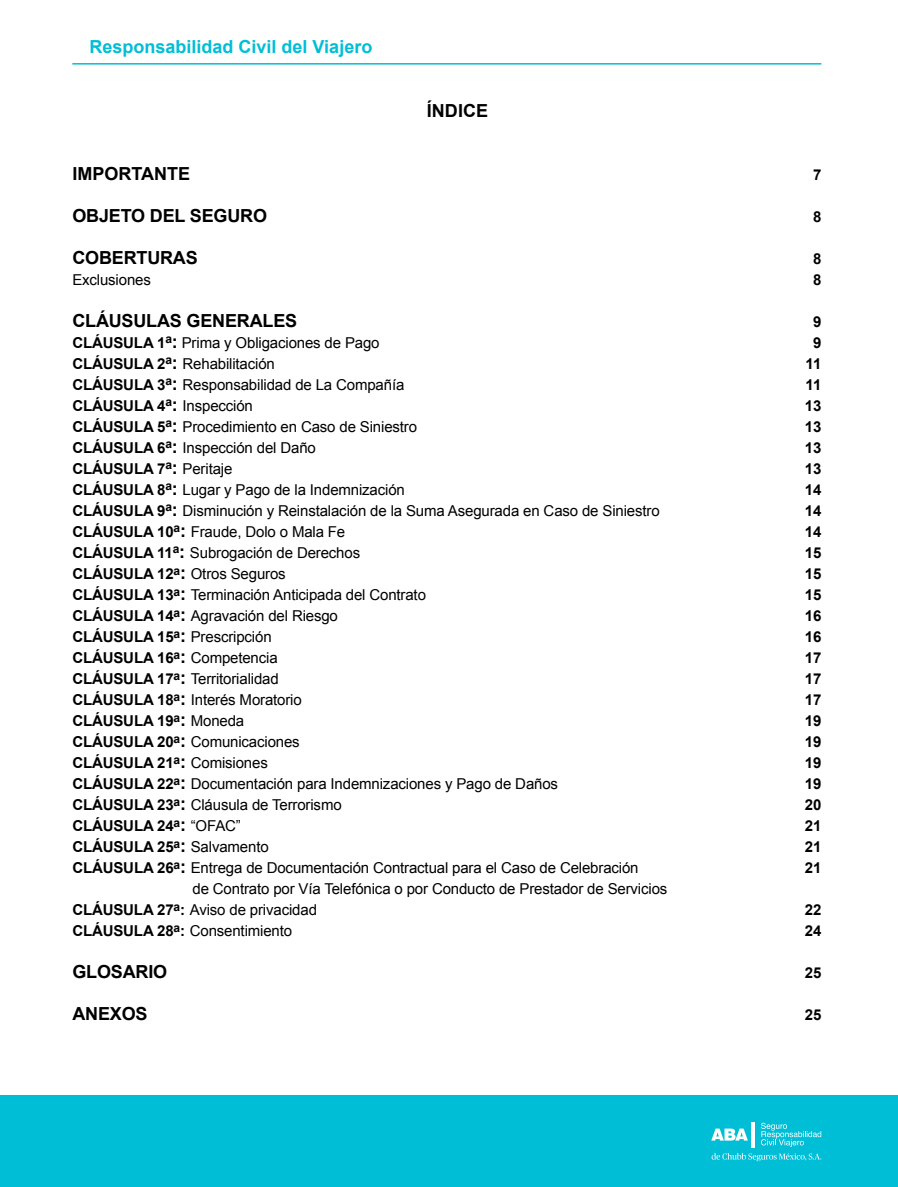
<style>
.page{position:relative;width:898px;height:1187px;background:#fff}
.page>*{position:absolute;margin:0;border:0;box-sizing:border-box;transform-origin:0 0}
.t1{font:700 18px "Arial";letter-spacing:-.01em;color:#000}
.t2{font:700 18px "Arial";color:#00bed6}
.t3{font:15px "Arial";letter-spacing:-.01em;color:#000}
.t4{font:700 15px/21px "Arial";letter-spacing:-.01em;color:#000}
.s1{font-weight:700}
.s2{font-weight:700;font-size:18px}
.s3{font-size:18px}
.s4{font-weight:400}
</style>
<div class="page">
<hr style="left:72px;top:63px;width:749px;height:2px;background:#00bed6">
<div style="left:0;top:1095px;width:897px;height:91px;background:#00bed6"></div>
<svg style="left:761px;top:1122px;width:59px;height:24px"></svg>
<svg style="left:711px;top:1128px;width:36px;height:12px"></svg>
<hr style="left:751px;top:1121px;width:4px;height:26px;background:#fff">
<svg style="left:711px;top:1153px;width:110px;height:7px"></svg>
<p class="t2" style="left:89px;top:34px;width:284px">Responsabilidad Civil del Viajero</p>
<p class="t1" style="left:427px;top:98px;width:63px">ÍNDICE</p>
<p class="t1" style="left:72px;top:161px;width:119px">IMPORTANTE</p>
<p class="t1" style="left:72px;top:203px;width:196px">OBJETO DEL SEGURO</p>
<p class="t1" style="left:72px;top:245px;width:127px">COBERTURAS</p>
<p class="t3" style="left:72px;top:270px;width:80px">Exclusiones</p>
<p class="t1" style="left:72px;top:308px;width:226px">CLÁUSULAS GENERALES</p>
<p class="t3" style="left:72px;top:333px;width:309px"><span class="s1">CLÁUSULA 1</span><sup>a</sup><span class="s2">:</span> Prima y Obligaciones de Pago</p>
<p class="t3" style="left:72px;top:354px;width:204px"><span class="s1">CLÁUSULA 2</span><sup>a</sup><span class="s2">:</span> Rehabilitación</p>
<p class="t3" style="left:72px;top:375px;width:333px"><span class="s1">CLÁUSULA 3</span><sup>a</sup><span class="s2">:</span> Responsabilidad de La Compañía</p>
<p class="t3" style="left:72px;top:396px;width:182px"><span class="s1">CLÁUSULA 4</span><sup>a</sup><span class="s2">:</span> Inspección</p>
<p class="t3" style="left:72px;top:417px;width:346px"><span class="s1">CLÁUSULA 5</span><sup>a</sup><span class="s2">:</span> Procedimiento en Caso de Siniestro</p>
<p class="t3" style="left:72px;top:438px;width:245px"><span class="s1">CLÁUSULA 6</span><sup>a</sup><span class="s2">:</span> Inspección del Daño</p>
<p class="t4" style="left:72px;top:458px;width:161px">CLÁUSULA 7<sup>a</sup><span class="s3">:</span> <span class="s4">Peritaje</span></p>
<p class="t3" style="left:72px;top:480px;width:334px"><span class="s1">CLÁUSULA 8</span><sup>a</sup><span class="s2">:</span> Lugar y Pago de la Indemnización</p>
<p class="t3" style="left:72px;top:501px;width:588px"><span class="s1">CLÁUSULA 9</span><sup>a</sup><span class="s2">:</span> Disminución y Reinstalación de la Suma Asegurada en Caso de Siniestro</p>
<p class="t3" style="left:72px;top:522px;width:274px"><span class="s1">CLÁUSULA 10</span><sup>a</sup><span class="s2">:</span> Fraude, Dolo o Mala Fe</p>
<p class="t3" style="left:72px;top:543px;width:289px"><span class="s1">CLÁUSULA 11</span><sup>a</sup><span class="s2">:</span> Subrogación de Derechos</p>
<p class="t3" style="left:72px;top:564px;width:215px"><span class="s1">CLÁUSULA 12</span><sup>a</sup><span class="s2">:</span> Otros Seguros</p>
<p class="t3" style="left:72px;top:585px;width:355px"><span class="s1">CLÁUSULA 13</span><sup>a</sup><span class="s2">:</span> Terminación Anticipada del Contrato</p>
<p class="t3" style="left:72px;top:606px;width:267px"><span class="s1">CLÁUSULA 14</span><sup>a</sup><span class="s2">:</span> Agravación del Riesgo</p>
<p class="t3" style="left:72px;top:627px;width:201px"><span class="s1">CLÁUSULA 15</span><sup>a</sup><span class="s2">:</span> Prescripción</p>
<p class="t3" style="left:72px;top:648px;width:207px"><span class="s1">CLÁUSULA 16</span><sup>a</sup><span class="s2">:</span> Competencia</p>
<p class="t3" style="left:72px;top:669px;width:208px"><span class="s1">CLÁUSULA 17</span><sup>a</sup><span class="s2">:</span> Territorialidad</p>
<p class="t3" style="left:72px;top:690px;width:231px"><span class="s1">CLÁUSULA 18</span><sup>a</sup><span class="s2">:</span> Interés Moratorio</p>
<p class="t4" style="left:72px;top:710px;width:173px">CLÁUSULA 19<sup>a</sup><span class="s3">:</span> <span class="s4">Moneda</span></p>
<p class="t3" style="left:72px;top:732px;width:229px"><span class="s1">CLÁUSULA 20</span><sup>a</sup><span class="s2">:</span> Comunicaciones</p>
<p class="t4" style="left:72px;top:752px;width:197px">CLÁUSULA 21<sup>a</sup><span class="s3">:</span> <span class="s4">Comisiones</span></p>
<p class="t3" style="left:72px;top:774px;width:487px"><span class="s1">CLÁUSULA 22</span><sup>a</sup><span class="s2">:</span> Documentación para Indemnizaciones y Pago de Daños</p>
<p class="t3" style="left:72px;top:795px;width:271px"><span class="s1">CLÁUSULA 23</span><sup>a</sup><span class="s2">:</span> Cláusula de Terrorismo</p>
<p class="t4" style="left:72px;top:815px;width:170px">CLÁUSULA 24<sup>a</sup><span class="s3">:</span> <span class="s4">“OFAC”</span></p>
<p class="t4" style="left:72px;top:836px;width:198px">CLÁUSULA 25<sup>a</sup><span class="s3">:</span> <span class="s4">Salvamento</span></p>
<p class="t3" style="left:72px;top:858px;width:567px"><span class="s1">CLÁUSULA 26</span><sup>a</sup><span class="s2">:</span> Entrega de Documentación Contractual para el Caso de Celebración</p>
<p class="t3" style="left:192px;top:879px;width:476px">de Contrato por Vía Telefónica o por Conducto de Prestador de Servicios</p>
<p class="t3" style="left:72px;top:900px;width:246px"><span class="s1">CLÁUSULA 27</span><sup>a</sup><span class="s1">:</span> Aviso de privacidad</p>
<p class="t3" style="left:72px;top:921px;width:221px"><span class="s1">CLÁUSULA 28</span><sup>a</sup><span class="s1">:</span> Consentimiento</p>
<p class="t1" style="left:72px;top:959px;width:96px">GLOSARIO</p>
<p class="t1" style="left:72px;top:1001px;width:77px">ANEXOS</p>
<p class="t4" style="left:812px;top:164px;width:10px">7</p>
<p class="t4" style="left:812px;top:206px;width:10px">8</p>
<p class="t4" style="left:812px;top:248px;width:10px">8<br>8</p>
<p class="t4" style="left:804px;top:311px;width:18px;text-align:center">9<br>9<br>11<br>11<br>13<br>13<br>13<br>13<br>14<br>14<br>14<br>15<br>15<br>15<br>16<br>16<br>17<br>17<br>17<br>19<br>19<br>19<br>19<br>20<br>21<br>21<br>21</p>
<p class="t4" style="left:804px;top:899px;width:18px">22<br>24</p>
<p class="t4" style="left:804px;top:962px;width:18px">25</p>
<p class="t4" style="left:804px;top:1004px;width:18px">25</p>
</div>
